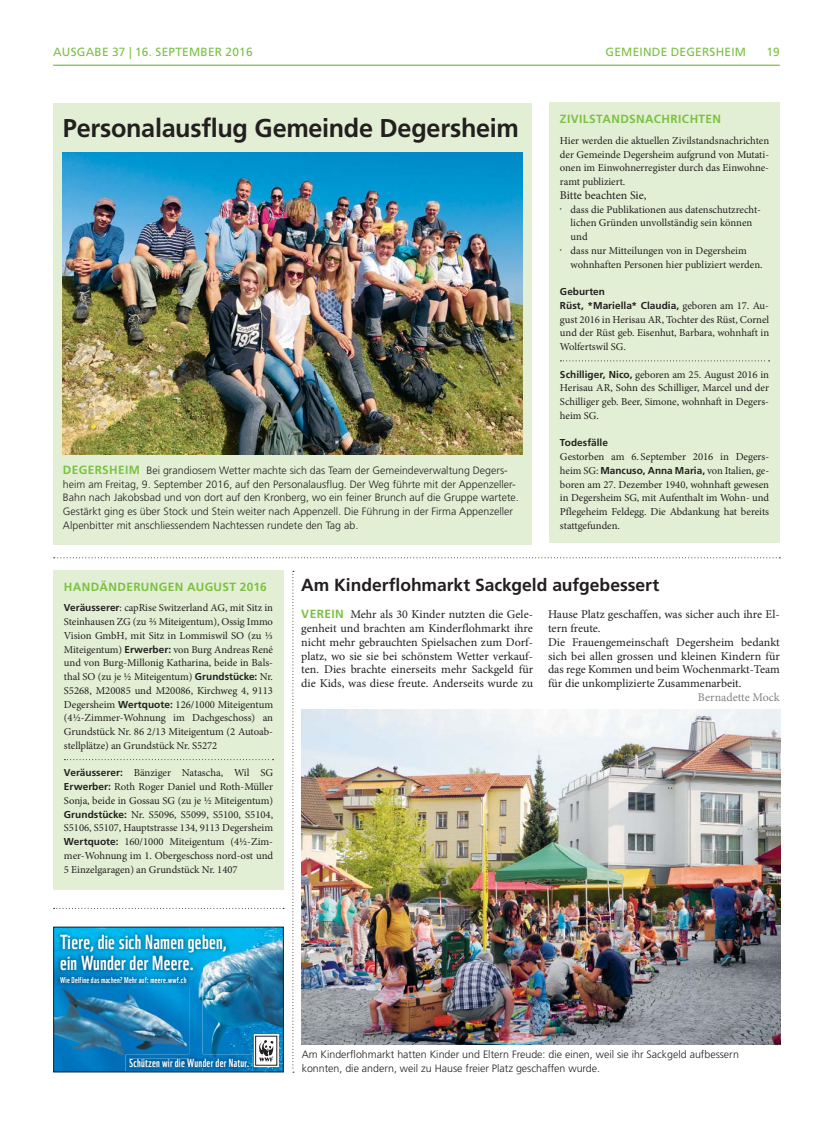
<style>
.page{position:relative;width:833px;height:1134px;background:#fff}
.page>*{position:absolute;margin:0;border:0;box-sizing:border-box;transform-origin:0 0}
.t1{font:700 25.75px "Frutiger LT Std";letter-spacing:-.015em;color:#231f20}
.t2{font:19.88px/20.5px "WWF";letter-spacing:.01em;color:#fff}
.t3{font:700 17.5px "Frutiger LT Std";color:#231f20}
.t4{font:11.88px/13.8px "Minion Pro";color:#231f20;text-align:justify}
.t5{font:700 11.88px "Frutiger LT Std";letter-spacing:.035em;color:#7bc142}
.t6{font:11.88px "Frutiger LT Std";letter-spacing:.02em;color:#7bc142}
.t7{font:11.88px "Minion Pro";color:#808285}
.t8{font:11.5px "WWF";letter-spacing:.02em;color:#fff}
.t9{font:10.62px/13.8px "Minion Pro";letter-spacing:-.005em;color:#231f20;text-align:justify}
.t10{font:300 10.62px/13.8px "Frutiger LT Std";color:#231f20}
.t11{font:700 10px/13.8px "Frutiger LT Std";letter-spacing:.005em;color:#231f20}
.t12{font:8.25px "WWF";letter-spacing:.02em;color:#fff}
.s1{font-weight:700;font-size:11.88px;color:#7bc142}
.s2{font-family:"Minion Pro";font-weight:400;font-size:10.62px}
.s3{font-family:"Frutiger LT Std";font-weight:700;font-size:10px}
.s4{font-family:"Frutiger LT Std";font-weight:700;color:#7bc142}
</style>
<div class="page">
<svg style="left:292px;top:571px;width:2px;height:502px"></svg>
<div style="left:53px;top:103px;width:479px;height:441px;background:#e2efd4"></div>
<div style="left:53px;top:571px;width:231px;height:319px;background:#e2efd4"></div>
<svg style="left:64px;top:759px;width:209px;height:1px"></svg>
<div style="left:549px;top:103px;width:230px;height:440px;background:#e2efd4"></div>
<svg style="left:560px;top:360px;width:209px;height:1px"></svg>
<svg style="left:54px;top:557px;width:726px;height:1px"></svg>
<hr style="left:53px;top:65px;width:727px;height:1px;background:#7bc142">
<img style="left:63px;top:152px;width:459px;height:303px">
<img style="left:302px;top:709px;width:478px;height:335px">
<svg style="left:54px;top:908px;width:230px;height:1px"></svg>
<img style="left:202px;top:929px;width:80px;height:135px">
<svg style="left:254px;top:1034px;width:25px;height:33px"></svg>
<div style="left:255px;top:1036px;width:22px;height:29px;border:1px solid #231f20"></div>
<img style="left:202px;top:1055px;width:51px;height:15px">
<img style="left:202px;top:1058px;width:47px;height:9px">
<img style="left:55px;top:929px;width:147px;height:141px">
<img style="left:190px;top:929px;width:12px;height:126px">
<svg style="left:190px;top:1055px;width:12px;height:9px"></svg>
<img style="left:56px;top:931px;width:174px;height:56px">
<div style="left:53px;top:927px;width:231px;height:145px;border:1px solid #231f20"></div>
<p class="t6" style="left:53px;top:46px;width:201px">AUSGABE 37 | 16. SEPTEMBER 2016</p>
<p class="t6" style="left:605px;top:46px;width:142px">GEMEINDE DEGERSHEIM</p>
<p class="t6" style="left:766px;top:46px;width:15px">19</p>
<h1 class="t1" style="left:63px;top:116px;width:457px">Personalausflug Gemeinde Degersheim</h1>
<p class="t10" style="left:63px;top:464px;width:457px"><span class="s1">DEGERSHEIM</span> Bei grandiosem Wetter machte sich das Team der Gemeindeverwaltung Degers&shy;heim am Freitag, 9. September 2016, auf den Personalausflug. Der Weg führte mit der Appenzeller-Bahn nach Jakobsbad und von dort auf den Kronberg, wo ein feiner Brunch auf die Gruppe wartete.<br>Gestärkt ging es über Stock und Stein weiter nach Appenzell. Die Führung in der Firma Appenzeller Alpen bitter mit anschliessendem Nachtessen rundete den Tag ab.</p>
<p class="t5" style="left:560px;top:113px;width:163px">ZIVILSTANDSNACHRICHTEN</p>
<p class="t9" style="left:560px;top:135px;width:211px">Hier werden die aktuellen Zivilstandsnachrichten der Gemeinde Degersheim aufgrund von Mutati&shy;onen im Einwohnerregister durch das Einwohne&shy;ramt publiziert.</p>
<p class="t4" style="left:560px;top:189px;width:88px">Bitte beachten Sie,</p>
<p class="t9" style="left:570px;top:203px;width:192px;text-align:left;text-indent:-11px"><sup>•</sup> dass die Publikationen aus datenschutzrecht&shy;lichen Gründen unvollständig sein können und</p>
<p class="t9" style="left:570px;top:245px;width:193px;text-indent:-11px"><sup>•</sup> dass nur Mitteilungen von in Degersheim wohnhaften Personen hier publiziert werden.</p>
<p class="t11" style="left:560px;top:285px;width:211px">Geburten<br>Rüst, *Mariella* Claudia, <span class="s2">geboren am 17. Au-</span></p>
<p class="t9" style="left:560px;top:313px;width:211px">gust 2016 in Herisau AR, Tochter des Rüst, Cornel und der Rüst geb. Eisenhut, Barbara, wohnhaft in Wolfertswil SG.</p>
<p class="t9" style="left:560px;top:368px;width:211px"><span class="s3">Schilliger, Nico,</span> geboren am 25. August 2016 in Herisau AR, Sohn des Schilliger, Marcel und der Schilliger geb. Beer, Simone, wohnhaft in Degers&shy;heim SG.</p>
<p class="t11" style="left:560px;top:437px;width:49px">Todesfälle</p>
<p class="t9" style="left:560px;top:451px;width:211px">Gestorben am 6. September 2016 in Degers&shy;heim SG: <span class="s3">Mancuso, Anna Maria,</span> von Italien, ge&shy;boren am 27. Dezember 1940, wohnhaft gewesen in Degersheim SG, mit Aufenthalt im Wohn- und Pflegeheim Feldegg. Die Abdankung hat bereits stattgefunden.</p>
<p class="t5" style="left:64px;top:581px;width:204px">HANDÄNDERUNGEN AUGUST 2016</p>
<p class="t9" style="left:64px;top:602px;width:211px"><span class="s3">Veräusserer</span>: capRise Switzerland AG, mit Sitz in Steinhausen ZG (zu ⅔ Miteigentum), Ossig Immo Vision GmbH, mit Sitz in Lommiswil SO (zu ⅓ Miteigentum) <span class="s3">Erwerber:</span> von Burg Andreas René und von Burg-Millonig Katharina, beide in Bals&shy;thal SO (zu je ½ Miteigentum) <span class="s3">Grundstücke:</span> Nr.<br>S5268, M20085 und M20086, Kirchweg 4, 9113<br>Degersheim <span class="s3">Wertquote:</span> 126/1000 Miteigentum (4½-Zimmer-Wohnung im Dachgeschoss) an Grundstück Nr. 86 2/13 Miteigentum (2 Autoab&shy;stellplätze) an Grundstück Nr. S5272</p>
<p class="t9" style="left:64px;top:767px;width:211px"><span class="s3">Veräusserer:</span> Bänziger Natascha, Wil SG <span class="s3">Erwerber:</span> Roth Roger Daniel und Roth-Müller Sonja, beide in Gossau SG (zu je ½ Miteigentum)<br><span class="s3">Grundstücke:</span> Nr. S5096, S5099, S5100, S5104, S5106, S5107, Hauptstrasse 134, 9113 Degersheim <span class="s3">Wertquote:</span> 160/1000 Miteigentum (4½-Zim&shy;mer-Wohnung im 1. Obergeschoss nord-ost und 5 Einzelgaragen) an Grundstück Nr. 1407</p>
<h2 class="t2" style="left:60px;top:934px;width:168px">Tiere, die sich Namen geben, ein Wunder der Meere.</h2>
<p class="t12" style="left:60px;top:977px;width:128px">Wie Delfine das machen? Mehr auf: meere.wwf.ch</p>
<p class="t8" style="left:129px;top:1059px;width:122px">Schützen wir die Wunder der Natur.</p>
<h3 class="t3" style="left:301px;top:576px;width:359px">Am Kinderflohmarkt Sackgeld aufgebessert</h3>
<p class="t4" style="left:301px;top:609px;width:233px"><span class="s4">VEREIN</span> Mehr als 30 Kinder nutzten die Gele&shy;genheit und brachten am Kinderflohmarkt ihre nicht mehr gebrauchten Spielsachen zum Dorf&shy;platz, wo sie sie bei schönstem Wetter verkauf&shy;ten. Dies brachte einerseits mehr Sackgeld für die Kids, was diese freute. Anderseits wurde zu</p>
<p class="t4" style="left:548px;top:609px;width:233px;text-align:left">Hause Platz geschaffen, was sicher auch ihre El&shy;tern freute.<br>Die Frauengemeinschaft Degersheim bedankt sich bei allen grossen und kleinen Kindern für das rege Kommen und beim Wochenmarkt-Team für die unkomplizierte Zusammenarbeit.</p>
<p class="t7" style="left:698px;top:692px;width:83px">Bernadette Mock</p>
<p class="t10" style="left:302px;top:1048px;width:439px">Am Kinderflohmarkt hatten Kinder und Eltern Freude: die einen, weil sie ihr Sackgeld aufbessern konnten, die andern, weil zu Hause freier Platz geschaffen wurde.</p>
</div>
